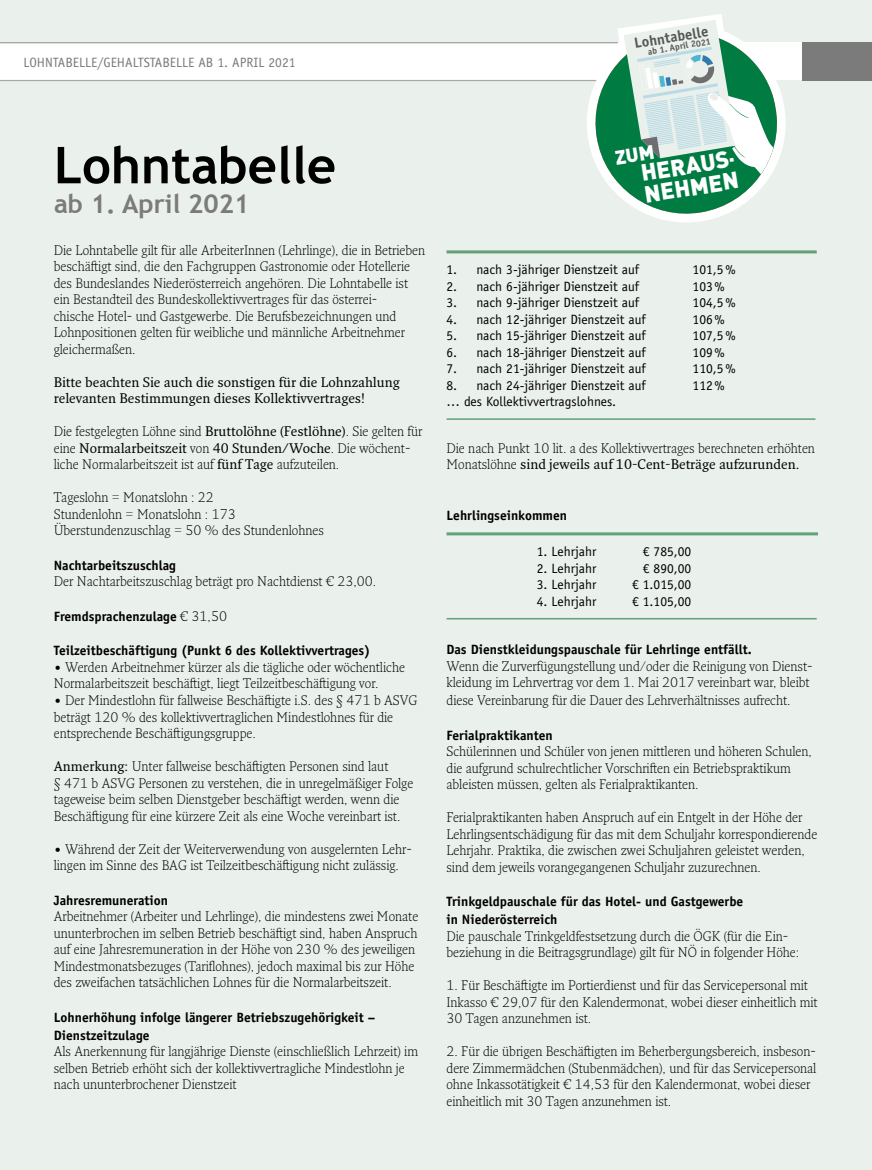
<style>
.page{position:relative;width:872px;height:1170px;background:#fff}
.page>*{position:absolute;margin:0;border:0;box-sizing:border-box;transform-origin:0 0}
.t1{font:700 50.85px "Trebuchet MS";color:#000}
.t2{font:700 26.1px "Trebuchet MS";color:#7c7b7b}
.t3{font:900 23.1px/21.8px "DIN";color:#fff}
.t4{font:700 14.7px "Officina Sans Std";color:#575756}
.t5{font:300 13.5px/16.5px "Fresco Pro";color:#000}
.t6{font:13.5px "Officina Sans Std";color:#000}
.t7{font:700 13.5px/18px "Officina Sans Std";color:#000}
.t8{font:13.5px/16.5px "Fresco Pro";color:#000}
.t9{font:13.5px "Officina Sans Std";color:#7c7b7b}
.t10{font:700 9px "Officina Sans Std";color:#575756}
.s1{font-weight:400}
.s2{font-family:"Fresco Pro";font-weight:300}
</style>
<div class="page">
<div style="left:0;top:81px;width:872px;height:1088px;background:#eaf0eb"></div>
<div style="left:803px;top:41px;width:69px;height:40px;background:#7c7b7b"></div>
<hr style="left:0;top:80px;width:618px;height:1px;background:#a8a8a7">
<hr style="left:0;top:41px;width:618px;height:2px;background:#a8a8a7">
<div style="left:0;top:0;width:872px;height:41px;background:#eaf0eb"></div>
<hr style="left:446px;top:250px;width:370px;height:3px;background:#62a179">
<hr style="left:446px;top:418px;width:369px;height:2px;background:#62a179">
<hr style="left:446px;top:532px;width:372px;height:3px;background:#62a179">
<hr style="left:446px;top:618px;width:370px;height:1px;background:#62a179">
<svg style="left:588px;top:14px;width:196px;height:206px"></svg>
<p class="t9" style="left:23px;top:55px;width:134px">Lohntabelle/GEHALTSTABE</p>
<p class="t9" style="left:176px;top:55px;width:121px">LLE ab 1. april 2021</p>
<p class="t4" style="left:633px;top:34px;width:76px;rotate:-9deg">Lohntabelle</p>
<p class="t10" style="left:647px;top:46px;width:65px;rotate:-10deg">ab 1. April 2021</p>
<h1 class="t1" style="left:54px;top:133px;width:283px">Lohntabelle</h1>
<h2 class="t2" style="left:54px;top:188px;width:197px">ab 1. April 2021</h2>
<p class="t5" style="left:54px;top:241px;width:373px">Die Lohntabelle gilt für alle ArbeiterInnen (Lehrlinge), die in Betrieben beschäftigt sind, die den Fachgruppen Gastronomie oder Hotellerie des Bundeslandes Niederösterreich angehören. Die Lohntabelle ist ein Bestandteil des Bundeskollektivvertrages für das österrei-<br>chische Hotel- und Gastgewerbe. Die Berufsbezeichnungen und Lohnpositionen gelten für weibliche und männliche Arbeitnehmer gleichermaßen.</p>
<p class="t8" style="left:54px;top:373px;width:347px">Bitte beachten Sie auch die sonstigen für die Lohnzahlung relevanten Bestimmungen dieses Kollektivvertrages!</p>
<p class="t5" style="left:54px;top:423px;width:370px">Die festgelegten Löhne sind <span class="s1">Bruttolöhne (Festlöhne)</span>. Sie gelten für eine <span class="s1">Normalarbeitszeit</span> von <span class="s1">40 Stunden/Woche</span>. Die wöchent&shy;liche Normalarbeitszeit ist auf <span class="s1">fünf Tage</span> aufzuteilen.</p>
<p class="t5" style="left:54px;top:489px;width:271px">Tageslohn = Monatslohn : 22<br>Stundenlohn = Monatslohn : 173<br>Überstundenzuschlag = 50 % des Stundenlohnes</p>
<p class="t7" style="left:54px;top:556px;width:124px">Nachtarbeitszuschlag</p>
<p class="t5" style="left:54px;top:573px;width:324px">Der Nachtarbeitszuschlag beträgt pro Nachtdienst € 23,00.</p>
<p class="t7" style="left:54px;top:607px;width:175px">Fremdsprachenzulage <span class="s2">€ 31,50</span></p>
<p class="t7" style="left:54px;top:641px;width:318px">Teilzeitbeschäftigung (Punkt 6 des Kollektivvertrages)</p>
<p class="t5" style="left:54px;top:658px;width:353px">• Werden Arbeitnehmer kürzer als die tägliche oder wöchentliche<br>Normalarbeitszeit beschäftigt, liegt Teilzeitbeschäftigung vor.</p>
<p class="t5" style="left:54px;top:691px;width:365px">• Der Mindestlohn für fallweise Beschäftigte i.S. des § 471 b ASVG beträgt 120 % des kollektivvertraglichen Mindestlohnes für die entsprechende Beschäftigungsgruppe.</p>
<p class="t5" style="left:54px;top:757px;width:361px"><span class="s1">Anmerkung:</span> Unter fallweise beschäftigten Personen sind laut<br>§ 471 b ASVG Personen zu verstehen, die in unregelmäßiger Folge tageweise beim selben Dienstgeber beschäftigt werden, wenn die Beschäftigung für eine kürzere Zeit als eine Woche vereinbart ist.</p>
<p class="t5" style="left:54px;top:840px;width:359px">• Während der Zeit der Weiterverwendung von ausgelernten Lehr&shy;lingen im Sinne des BAG ist Teilzeitbeschäftigung nicht zulässig.</p>
<p class="t7" style="left:54px;top:890px;width:116px">Jahresremuneration</p>
<p class="t5" style="left:54px;top:907px;width:366px">Arbeitnehmer (Arbeiter und Lehrlinge), die mindestens zwei Monate ununterbrochen im selben Betrieb beschäftigt sind, haben Anspruch auf eine Jahresremuneration in der Höhe von 230 % des jeweiligen Mindestmonatsbezuges (Tariflohnes), jedoch maximal bis zur Höhe des zweifachen tatsächlichen Lohnes für die Normalarbeitszeit.</p>
<p class="t7" style="left:54px;top:1007px;width:323px">Lohnerhöhung infolge längerer Betriebszugehörigkeit –<br>Dienstzeitzulage</p>
<p class="t5" style="left:54px;top:1042px;width:366px">Als Anerkennung für langjährige Dienste (einschließlich Lehrzeit) im selben Betrieb erhöht sich der kollektivvertragliche Mindestlohn je nach ununterbrochener Dienstzeit</p>
<h3 class="t3" style="left:639px;top:161px;width:97px;rotate:-9deg">Heraus&shy;neh men</h3>
<p class="t6" style="left:446px;top:261px;width:194px">1. nach 3-jähriger Dienstzeit auf</p>
<p class="t6" style="left:692px;top:261px;width:45px">101,5%</p>
<p class="t6" style="left:446px;top:278px;width:194px">2. nach 6-jähriger Dienstzeit auf</p>
<p class="t6" style="left:692px;top:278px;width:34px">103%</p>
<p class="t6" style="left:446px;top:294px;width:194px">3. nach 9-jähriger Dienstzeit auf</p>
<p class="t6" style="left:692px;top:294px;width:45px">104,5%</p>
<p class="t6" style="left:446px;top:311px;width:201px">4. nach 12-jähriger Dienstzeit auf</p>
<p class="t6" style="left:692px;top:311px;width:34px">106%</p>
<p class="t6" style="left:446px;top:327px;width:201px">5. nach 15-jähriger Dienstzeit auf</p>
<p class="t6" style="left:692px;top:327px;width:45px">107,5%</p>
<p class="t6" style="left:446px;top:344px;width:201px">6. nach 18-jähriger Dienstzeit auf</p>
<p class="t6" style="left:692px;top:344px;width:34px">109%</p>
<p class="t6" style="left:446px;top:360px;width:201px">7. nach 21-jähriger Dienstzeit auf</p>
<p class="t6" style="left:692px;top:360px;width:45px">110,5%</p>
<p class="t6" style="left:446px;top:377px;width:201px">8. nach 24-jähriger Dienstzeit auf</p>
<p class="t6" style="left:692px;top:377px;width:34px">112%</p>
<p class="t6" style="left:446px;top:393px;width:171px">… des Kollektivvertragslohnes.</p>
<p class="t5" style="left:446px;top:439px;width:370px">Die nach Punkt 10 lit. a des Kollektivvertrages berechneten erhöhten<br>Monatslöhne <span class="s1">sind jeweils auf 10-Cent-Beträge aufzurunden.</span></p>
<p class="t7" style="left:446px;top:506px;width:122px">Lehrlingseinkommen</p>
<p class="t6" style="left:537px;top:543px;width:61px">1. Lehrjahr</p>
<p class="t6" style="left:643px;top:543px;width:50px">€ 785,00</p>
<p class="t6" style="left:537px;top:560px;width:61px">2. Lehrjahr</p>
<p class="t6" style="left:643px;top:560px;width:50px">€ 890,00</p>
<p class="t6" style="left:537px;top:576px;width:61px">3. Lehrjahr</p>
<p class="t6" style="left:632px;top:576px;width:61px">€ 1.015,00</p>
<p class="t6" style="left:537px;top:593px;width:61px">4. Lehrjahr</p>
<p class="t6" style="left:632px;top:593px;width:61px">€ 1.105,00</p>
<p class="t7" style="left:446px;top:640px;width:307px">Das Dienstkleidungspauschale für Lehrlinge entfällt.</p>
<p class="t5" style="left:446px;top:657px;width:367px">Wenn die Zurverfügungstellung und/oder die Reinigung von Dienst&shy;kleidung im Lehrvertrag vor dem 1. Mai 2017 vereinbart war, bleibt</p>
<p class="t5" style="left:446px;top:691px;width:346px">diese Vereinbarung für die Dauer des Lehrverhältnisses aufrecht.</p>
<p class="t7" style="left:446px;top:725px;width:108px">Ferialpraktikanten</p>
<p class="t5" style="left:446px;top:742px;width:367px">Schülerinnen und Schüler von jenen mittleren und höheren Schulen, die aufgrund schulrechtlicher Vorschriften ein Betriebspraktikum ableisten müssen, gelten als Ferialpraktikanten.</p>
<p class="t5" style="left:446px;top:808px;width:372px">Ferialpraktikanten haben Anspruch auf ein Entgelt in der Höhe der Lehrlingsentschädigung für das mit dem Schuljahr korrespondierende Lehrjahr. Praktika, die zwischen zwei Schuljahren geleistet werden, sind dem jeweils vorangegangenen Schuljahr zuzurechnen.</p>
<p class="t7" style="left:446px;top:892px;width:298px">Trinkgeldpauschale für das Hotel- und Gastgewerbe in Niederösterreich</p>
<p class="t5" style="left:446px;top:927px;width:354px">Die pauschale Trinkgeldfestsetzung durch die ÖGK (für die Ein&shy;beziehung in die Beitragsgrundlage) gilt für NÖ in folgender Höhe:</p>
<p class="t5" style="left:446px;top:976px;width:373px">1. Für Beschäftigte im Portierdienst und für das Servicepersonal mit<br>Inkasso € 29,07 für den Kalendermonat, wobei dieser einheitlich mit<br>30 Tagen anzunehmen ist.</p>
<p class="t5" style="left:446px;top:1042px;width:371px">2. Für die übrigen Beschäftigten im Beherbergungsbereich, insbeson&shy;dere Zimmermädchen (Stubenmädchen), und für das Servicepersonal ohne Inkassotätigkeit € 14,53 für den Kalendermonat, wobei dieser einheitlich mit 30 Tagen anzunehmen ist.</p>
</div>
